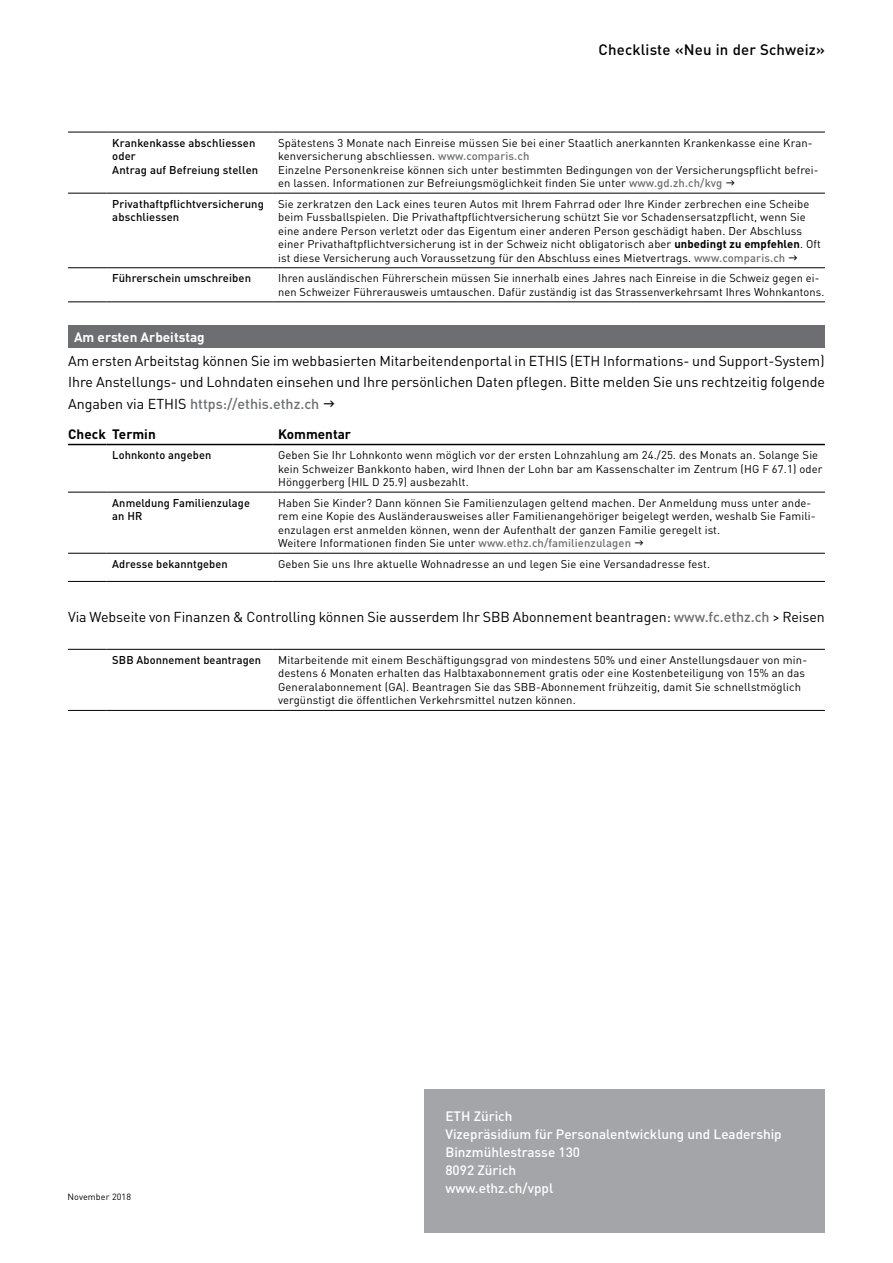
<style>
.page{position:relative;width:893px;height:1263px;background:#fff}
.page>*{position:absolute;margin:0;border:0;box-sizing:border-box;transform-origin:0 0}
.t1{font:500 15px "DIN Pro";letter-spacing:.01em;color:#000}
.t2{font:14.25px/21.3px "DIN Pro";color:#000;text-align:justify}
.t3{font:500 13.5px/18px "DIN Pro";color:#fff}
.t4{font:700 13.5px "DIN Pro";color:#000}
.t5{font:700 13.5px "DIN Pro";color:#fff}
.t6{font:11.25px/13.5px "DIN Pro";letter-spacing:.01em;color:#000}
.t7{font:500 11.25px/13.5px "DIN Pro";letter-spacing:.01em;color:#000}
.t8{font:9px "DIN Pro";letter-spacing:.01em;color:#000}
.s1{font-weight:500;color:#6d6e71}
.s2{font-weight:700}
</style>
<div class="page">
<hr style="left:68px;top:132px;width:38px;height:1px;background:#000">
<hr style="left:106px;top:132px;width:166px;height:1px;background:#000">
<hr style="left:68px;top:193px;width:38px;height:1px;background:#000">
<hr style="left:106px;top:193px;width:166px;height:1px;background:#000">
<hr style="left:68px;top:267px;width:38px;height:1px;background:#000">
<hr style="left:106px;top:267px;width:166px;height:1px;background:#000">
<hr style="left:68px;top:302px;width:38px;height:1px;background:#000">
<hr style="left:106px;top:302px;width:166px;height:1px;background:#000">
<hr style="left:272px;top:132px;width:553px;height:1px;background:#000">
<hr style="left:272px;top:193px;width:553px;height:1px;background:#000">
<hr style="left:272px;top:267px;width:553px;height:1px;background:#000">
<hr style="left:272px;top:302px;width:553px;height:1px;background:#000">
<div style="left:68px;top:326px;width:757px;height:22px;background:#6d6e71"></div>
<hr style="left:68px;top:492px;width:38px;height:1px;background:#000">
<hr style="left:106px;top:492px;width:166px;height:1px;background:#000">
<hr style="left:68px;top:553px;width:38px;height:1px;background:#000">
<hr style="left:106px;top:553px;width:166px;height:1px;background:#000">
<hr style="left:68px;top:581px;width:38px;height:1px;background:#000">
<hr style="left:106px;top:581px;width:166px;height:1px;background:#000">
<hr style="left:68px;top:444px;width:38px;height:1px;background:#000">
<hr style="left:106px;top:444px;width:166px;height:1px;background:#000">
<hr style="left:272px;top:444px;width:553px;height:1px;background:#000">
<hr style="left:272px;top:492px;width:553px;height:1px;background:#000">
<hr style="left:272px;top:553px;width:553px;height:1px;background:#000">
<hr style="left:272px;top:581px;width:553px;height:1px;background:#000">
<hr style="left:68px;top:649px;width:38px;height:1px;background:#000">
<hr style="left:106px;top:649px;width:166px;height:1px;background:#000">
<hr style="left:68px;top:710px;width:38px;height:1px;background:#000">
<hr style="left:106px;top:710px;width:166px;height:1px;background:#000">
<hr style="left:272px;top:649px;width:553px;height:1px;background:#000">
<hr style="left:272px;top:710px;width:553px;height:1px;background:#000">
<div style="left:424px;top:1089px;width:401px;height:144px;background:#a3a5a8"></div>
<h1 class="t1" style="left:598px;top:38px;width:228px">Checkliste «Neu in der Schweiz»</h1>
<p class="t7" style="left:112px;top:135px;width:147px">Krankenkasse abschliessen oder<br>Antrag auf Befreiung stellen</p>
<p class="t6" style="left:278px;top:135px;width:542px">Spätestens 3 Monate nach Einreise müssen Sie bei einer Staatlich anerkannten Krankenkasse eine Kran&shy;kenversicherung abschliessen. <span class="s1">www.comparis.ch<br></span>Einzelne Personenkreise können sich unter bestimmten Bedingungen von der Versicherungspflicht befrei&shy;en lassen. Informationen zur Befreiungsmöglichkeit finden Sie unter <span class="s1">www.gd.zh.ch/kvg</span></p>
<p class="t7" style="left:112px;top:196px;width:153px">Privathaftpflichtversicherung abschliessen</p>
<p class="t6" style="left:278px;top:196px;width:544px">Sie zerkratzen den Lack eines teuren Autos mit Ihrem Fahrrad oder Ihre Kinder zerbrechen eine Scheibe beim Fussballspielen. Die Privathaftpflichtversicherung schützt Sie vor Schadensersatzpflicht, wenn Sie eine andere Person verletzt oder das Eigentum einer anderen Person geschädigt haben. Der Abschluss einer Privathaftpflichtversicherung ist in der Schweiz nicht obligatorisch aber <span class="s2">unbedingt zu empfehlen</span>. Oft ist diese Versicherung auch Voraussetzung für den Abschluss eines Mietvertrags. <span class="s1">www.comparis.ch</span></p>
<p class="t7" style="left:112px;top:270px;width:140px">Führerschein umschreiben</p>
<p class="t6" style="left:278px;top:270px;width:548px">Ihren ausländischen Führerschein müssen Sie innerhalb eines Jahres nach Einreise in die Schweiz gegen ei&shy;nen Schweizer Führerausweis umtauschen. Dafür zuständig ist das Strassenverkehrsamt Ihres Wohnkantons.</p>
<p class="t5" style="left:74px;top:326px;width:132px">Am ersten Arbeitstag</p>
<p class="t2" style="left:68px;top:349px;width:758px">Am ersten Arbeitstag können Sie im webbasierten Mitarbeitendenportal in ETHIS (ETH Informations- und Support-System)<br>Ihre Anstellungs- und Lohndaten einsehen und Ihre persönlichen Daten pflegen. Bitte melden Sie uns rechtzeitig folgende Angaben via ETHIS <span class="s1">https://ethis.ethz.ch</span></p>
<p class="t4" style="left:68px;top:422px;width:89px">Check Termin</p>
<p class="t4" style="left:278px;top:422px;width:74px">Kommentar</p>
<p class="t7" style="left:112px;top:447px;width:101px">Lohnkonto angeben</p>
<p class="t6" style="left:278px;top:447px;width:546px">Geben Sie Ihr Lohnkonto wenn möglich vor der ersten Lohnzahlung am 24./25. des Monats an. Solange Sie kein Schweizer Bankkonto haben, wird Ihnen der Lohn bar am Kassenschalter im Zentrum (HG F 67.1) oder<br>Hönggerberg (HIL D 25.9) ausbezahlt.</p>
<p class="t7" style="left:112px;top:495px;width:139px">Anmeldung Familienzulage an HR</p>
<p class="t6" style="left:278px;top:495px;width:539px">Haben Sie Kinder? Dann können Sie Familienzulagen geltend machen. Der Anmeldung muss unter ande&shy;rem eine Kopie des Ausländerausweises aller Familienangehöriger beigelegt werden, weshalb Sie Famili&shy;enzulagen erst anmelden können, wenn der Aufenthalt der ganzen Familie geregelt ist.<br>Weitere Informationen finden Sie unter <span class="s1">www.ethz.ch/familienzulagen</span></p>
<p class="t7" style="left:112px;top:556px;width:117px">Adresse bekanntgeben</p>
<p class="t6" style="left:278px;top:556px;width:433px">Geben Sie uns Ihre aktuelle Wohnadresse an und legen Sie eine Versandadresse fest.</p>
<p class="t2" style="left:68px;top:605px;width:758px">Via Webseite von Finanzen &amp; Controlling können Sie ausserdem Ihr SBB Abonnement beantragen: <span class="s1">www.fc.ethz.ch</span> &gt; Reisen</p>
<p class="t7" style="left:112px;top:652px;width:150px">SBB Abonnement beantragen</p>
<p class="t6" style="left:278px;top:652px;width:530px">Mitarbeitende mit einem Beschäftigungsgrad von mindestens 50% und einer Anstellungsdauer von min&shy;destens 6 Monaten erhalten das Halbtaxabonnement gratis oder eine Kostenbeteiligung von 15% an das Generalabonnement (GA). Beantragen Sie das SBB-Abonnement frühzeitig, damit Sie schnellstmöglich vergünstigt die öffentlichen Verkehrsmittel nutzen können.</p>
<p class="t8" style="left:68px;top:1190px;width:65px">November 2018</p>
<p class="t3" style="left:445px;top:1105px;width:338px">ETH Zürich<br>Vizepräsidium für Personalentwicklung und Leadership<br>Binzmühlestrasse 130<br>8092 Zürich<br>www.ethz.ch/vppl</p>
</div>
